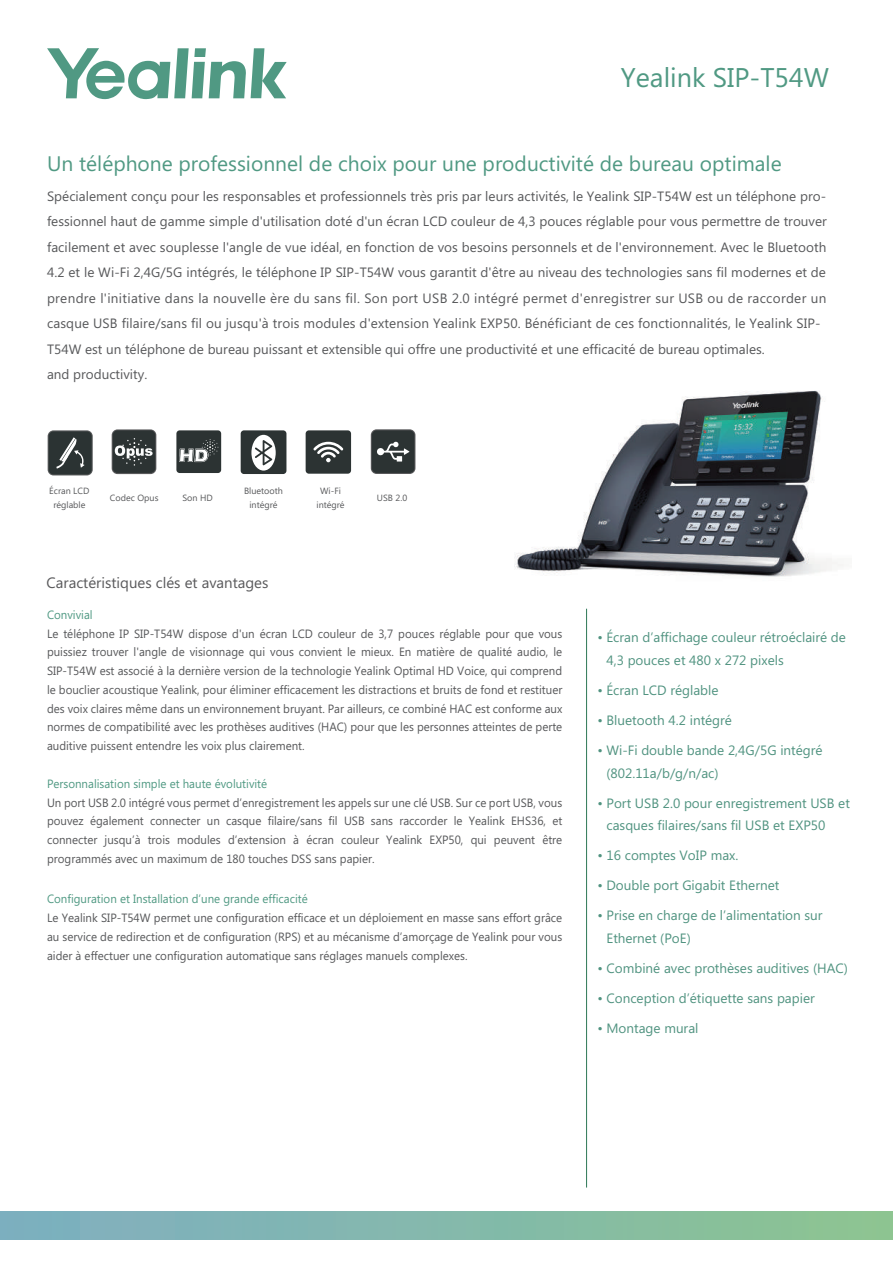
<style>
.page{position:relative;width:893px;height:1264px;background:#fff}
.page>*{position:absolute;margin:0;border:0;box-sizing:border-box;transform-origin:0 0}
.t1{font:27px "Microsoft Phags Pa";color:#509983}
.t2{font:21px "Microsoft Phags Pa";color:#509983}
.t3{font:15px "Microsoft Phags Pa";color:#59595b}
.t4{font:13.5px/25.5px "Microsoft Phags Pa";letter-spacing:.005em;color:#57585a}
.t5{font:13.5px/22.5px "Microsoft Phags Pa";color:#509380}
.t6{font:12px/18.8px "Microsoft Phags Pa";color:#57585a;text-align:justify;scale:.96 1}
.t7{font:12px "Microsoft Phags Pa";color:#509983;scale:.96 1}
.t8{font:9px/13.5px "Microsoft Phags Pa";color:#57585a;text-align:center}
</style>
<div class="page">
<hr style="left:586px;top:608px;width:1px;height:579px;background:#2d7756">
<svg style="left:47px;top:48px;width:239px;height:51px"></svg>
<div style="left:0;top:1210px;width:892px;height:28px;background:linear-gradient(to right,#7daec2,#8cc492)"></div>
<img style="left:514px;top:390px;width:330px;height:187px">
<div style="left:176px;top:430px;width:45px;height:43px;background:#2c3333;border-radius:3px"></div>
<svg style="left:179px;top:439px;width:39px;height:23px"></svg>
<div style="left:240px;top:430px;width:46px;height:44px;background:#2c3333;border-radius:3px"></div>
<svg style="left:251px;top:435px;width:24px;height:35px"></svg>
<div style="left:370px;top:429px;width:45px;height:45px;border:2px solid #59595b;border-radius:5px"></div>
<div style="left:372px;top:430px;width:42px;height:43px;background:#2c3333;border-radius:5px"></div>
<svg style="left:377px;top:441px;width:32px;height:20px"></svg>
<div style="left:112px;top:429px;width:44px;height:45px;border:2px solid #59595b;border-radius:5px"></div>
<div style="left:113px;top:430px;width:42px;height:43px;background:#2c3333;border-radius:5px"></div>
<svg style="left:115px;top:438px;width:37px;height:27px"></svg>
<div style="left:305px;top:430px;width:46px;height:43px;background:#2c3333;border-radius:3px"></div>
<svg style="left:313px;top:441px;width:30px;height:21px"></svg>
<svg style="left:48px;top:430px;width:45px;height:45px"></svg>
<div style="left:49px;top:431px;width:43px;height:43px;background:#2b3333;border-radius:5px"></div>
<svg style="left:56px;top:437px;width:29px;height:31px"></svg>
<h1 class="t1" style="left:620px;top:59px;width:209px">Yealink SIP-T54W</h1>
<h2 class="t2" style="left:47px;top:149px;width:736px">Un téléphone professionnel de choix pour une productivité de bureau optimale</h2>
<p class="t4" style="left:47px;top:183px;width:781px">Spécialement conçu pour les responsables et professionnels très pris par leurs activités, le Yealink SIP-T54W est un téléphone pro&shy;fessionnel haut de gamme simple d'utilisation doté d'un écran LCD couleur de 4,3 pouces réglable pour vous permettre de trouver facilement et avec souplesse l'angle de vue idéal, en fonction de vos besoins personnels et de l'environnement. Avec le Bluetooth 4.2 et le Wi-Fi 2,4G/5G intégrés, le téléphone IP SIP-T54W vous garantit d'être au niveau des technologies sans fil modernes et de prendre l'initiative dans la nouvelle ère du sans fil. Son port USB 2.0 intégré permet d'enregistrer sur USB ou de raccorder un casque USB filaire/sans fil ou jusqu'à trois modules d'extension Yealink EXP50. Bénéficiant de ces fonctionnalités, le Yealink SIP-T54W est un téléphone de bureau puissant et extensible qui offre une productivité et une efficacité de bureau optimales.<br>and productivity.</p>
<p class="t8" style="left:49px;top:484px;width:42px">Écran LCD réglable</p>
<p class="t8" style="left:244px;top:484px;width:40px">Bluetooth intégré</p>
<p class="t8" style="left:316px;top:484px;width:30px">Wi-Fi intégré</p>
<p class="t8" style="left:110px;top:490px;width:50px">Codec Opus</p>
<p class="t8" style="left:182px;top:490px;width:32px">Son HD</p>
<p class="t8" style="left:377px;top:490px;width:32px">USB 2.0</p>
<p class="t3" style="left:46px;top:572px;width:223px">Caractéristiques clés et avantages</p>
<p class="t7" style="left:47px;top:606px;width:49px">Convivial</p>
<p class="t6" style="left:47px;top:623px;width:538px">Le téléphone IP SIP-T54W dispose d'un écran LCD couleur de 3,7 pouces réglable pour que vous puissiez trouver l'angle de visionnage qui vous convient le mieux. En matière de qualité audio, le SIP-T54W est associé à la dernière version de la technologie Yealink Optimal HD Voice, qui comprend le bouclier acoustique Yealink, pour éliminer efficacement les distractions et bruits de fond et restituer des voix claires même dans un environnement bruyant. Par ailleurs, ce combiné HAC est conforme aux normes de compatibilité avec les prothèses auditives (HAC) pour que les personnes atteintes de perte auditive puissent entendre les voix plus clairement.</p>
<p class="t7" style="left:47px;top:775px;width:231px">Personnalisation simple et haute évolutivité</p>
<p class="t6" style="left:47px;top:792px;width:538px">Un port USB 2.0 intégré vous permet d’enregistrement les appels sur une clé USB. Sur ce port USB, vous pouvez également connecter un casque filaire/sans fil USB sans raccorder le Yealink EHS36, et connecter jusqu’à trois modules d’extension à écran couleur Yealink EXP50, qui peuvent être programmés avec un maximum de 180 touches DSS sans papier.</p>
<p class="t7" style="left:47px;top:890px;width:273px">Configuration et Installation d’une grande efficacité</p>
<p class="t6" style="left:47px;top:907px;width:538px">Le Yealink SIP-T54W permet une configuration efficace et un déploiement en masse sans effort grâce au service de redirection et de configuration (RPS) et au mécanisme d’amorçage de Yealink pour vous aider à effectuer une configuration automatique sans réglages manuels complexes.</p>
<p class="t5" style="left:606px;top:625px;width:241px;text-indent:-9px">• Écran d’affichage couleur rétroéclairé de<br>4,3 pouces et 480 x 272 pixels</p>
<p class="t5" style="left:597px;top:678px;width:122px">• Écran LCD réglable</p>
<p class="t5" style="left:597px;top:708px;width:136px">• Bluetooth 4.2 intégré</p>
<p class="t5" style="left:606px;top:738px;width:217px;text-indent:-9px">• Wi-Fi double bande 2,4G/5G intégré (802.11a/b/g/n/ac)</p>
<p class="t5" style="left:606px;top:790px;width:245px;text-indent:-9px">• Port USB 2.0 pour enregistrement USB et casques filaires/sans fil USB et EXP50</p>
<p class="t5" style="left:597px;top:843px;width:142px">• 16 comptes VoIP max.</p>
<p class="t5" style="left:597px;top:873px;width:183px">• Double port Gigabit Ethernet</p>
<p class="t5" style="left:606px;top:903px;width:217px;text-indent:-9px">• Prise en charge de l’alimentation sur<br>Ethernet (PoE)</p>
<p class="t5" style="left:597px;top:955px;width:252px">• Combiné avec prothèses auditives (HAC)</p>
<p class="t5" style="left:597px;top:985px;width:219px">• Conception d’étiquette sans papier</p>
<p class="t5" style="left:597px;top:1015px;width:102px">• Montage mural</p>
</div>
